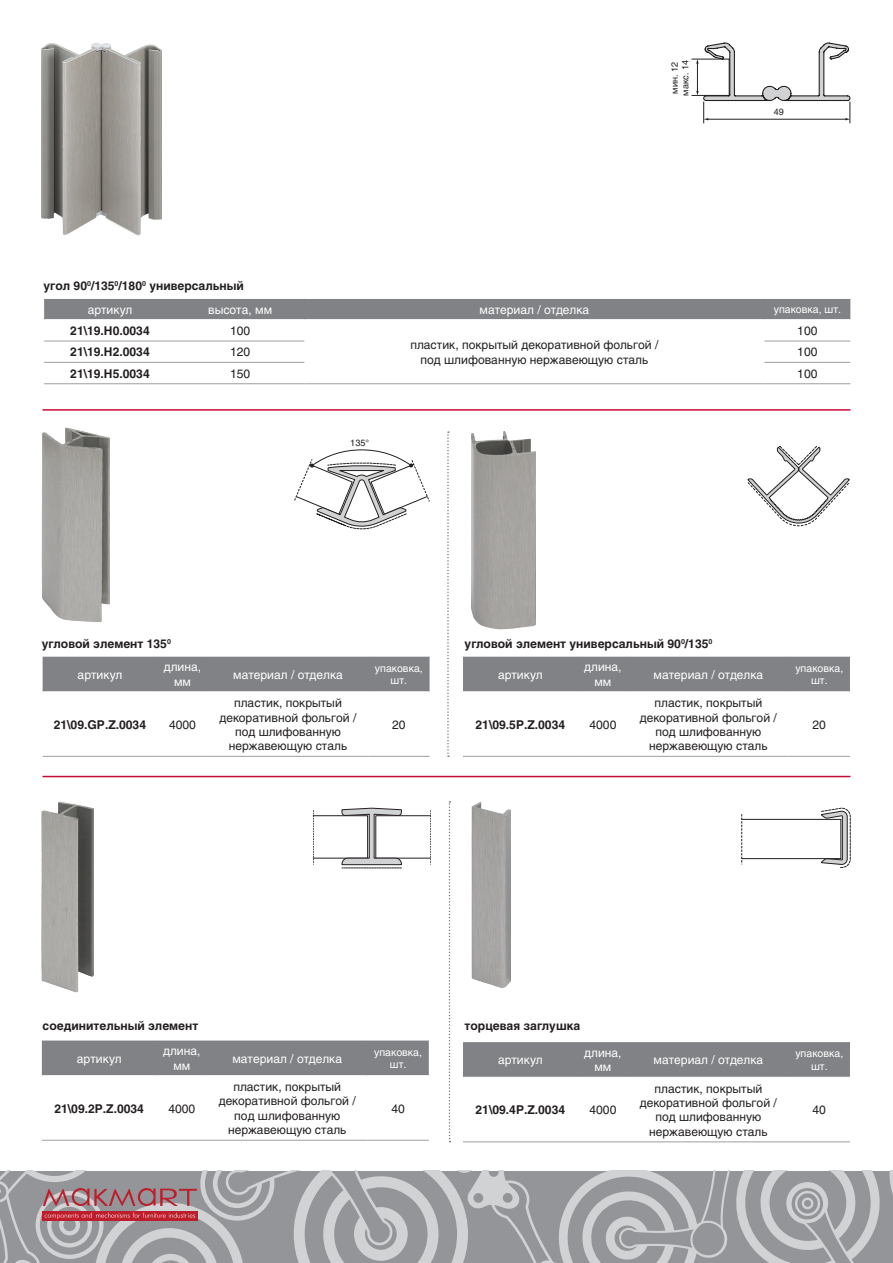
<style>
.page{position:relative;width:893px;height:1263px;background:#fff}
.page>*{position:absolute;margin:0;border:0;box-sizing:border-box;transform-origin:0 0}
.t1{font:12px/14.4px "Helios";color:#231f20;text-align:center}
.t2{font:700 12px "Helios";color:#231f20}
.t3{font:12px/14.4px "Helios";color:#fff;text-align:center}
.t4{font:10.5px/12.6px "Helios";color:#fff;text-align:center}
.t5{font:9px/10.8px "Helios";color:#231f20}
</style>
<div class="page">
<svg style="left:888px;top:1171px;width:5px;height:92px"></svg>
<svg style="left:0;top:1171px;width:881px;height:92px;background:#a6a3a6"></svg>
<hr style="left:42px;top:776px;width:808px;height:1px;background:#c40c37">
<hr style="left:42px;top:409px;width:808px;height:2px;background:#c40c37">
<svg style="left:294px;top:450px;width:135px;height:79px"></svg>
<svg style="left:447px;top:431px;width:2px;height:326px"></svg>
<svg style="left:449px;top:801px;width:1px;height:341px"></svg>
<svg style="left:748px;top:446px;width:102px;height:80px"></svg>
<svg style="left:821px;top:808px;width:29px;height:60px"></svg>
<div style="left:742px;top:819px;width:99px;height:40px;border:1px solid #231f20"></div>
<svg style="left:742px;top:814px;width:1px;height:50px"></svg>
<svg style="left:313px;top:808px;width:118px;height:61px"></svg>
<div style="left:43px;top:657px;width:387px;height:34px;background:#808285"></div>
<hr style="left:43px;top:756px;width:114px;height:1px;background:#a8a9ad">
<hr style="left:157px;top:756px;width:51px;height:1px;background:#a8a9ad">
<hr style="left:208px;top:756px;width:160px;height:1px;background:#a8a9ad">
<hr style="left:368px;top:756px;width:62px;height:1px;background:#a8a9ad">
<div style="left:44px;top:299px;width:806px;height:20px;background:#808285"></div>
<hr style="left:44px;top:340px;width:132px;height:2px;background:#a8a9ad">
<hr style="left:764px;top:340px;width:86px;height:2px;background:#a8a9ad">
<hr style="left:44px;top:362px;width:132px;height:1px;background:#a8a9ad">
<hr style="left:764px;top:362px;width:86px;height:1px;background:#a8a9ad">
<hr style="left:44px;top:383px;width:132px;height:1px;background:#a8a9ad">
<hr style="left:304px;top:383px;width:460px;height:1px;background:#a8a9ad">
<hr style="left:764px;top:383px;width:86px;height:1px;background:#a8a9ad">
<hr style="left:176px;top:340px;width:128px;height:2px;background:#a8a9ad">
<hr style="left:176px;top:362px;width:128px;height:1px;background:#a8a9ad">
<hr style="left:176px;top:383px;width:128px;height:1px;background:#a8a9ad">
<div style="left:42px;top:1040px;width:387px;height:35px;background:#808285"></div>
<hr style="left:42px;top:1140px;width:115px;height:1px;background:#a8a9ad">
<hr style="left:157px;top:1140px;width:50px;height:1px;background:#a8a9ad">
<hr style="left:207px;top:1140px;width:160px;height:1px;background:#a8a9ad">
<hr style="left:367px;top:1140px;width:62px;height:1px;background:#a8a9ad">
<div style="left:463px;top:1042px;width:387px;height:35px;background:#808285"></div>
<hr style="left:463px;top:1141px;width:115px;height:1px;background:#a8a9ad">
<hr style="left:578px;top:1141px;width:50px;height:1px;background:#a8a9ad">
<hr style="left:628px;top:1141px;width:161px;height:1px;background:#a8a9ad">
<hr style="left:789px;top:1141px;width:61px;height:1px;background:#a8a9ad">
<div style="left:463px;top:657px;width:387px;height:34px;background:#808285"></div>
<hr style="left:463px;top:756px;width:115px;height:1px;background:#a8a9ad">
<hr style="left:578px;top:756px;width:50px;height:1px;background:#a8a9ad">
<hr style="left:628px;top:756px;width:161px;height:1px;background:#a8a9ad">
<hr style="left:789px;top:756px;width:61px;height:1px;background:#a8a9ad">
<svg style="left:696px;top:43px;width:155px;height:80px"></svg>
<img style="left:42px;top:801px;width:52px;height:191px">
<img style="left:472px;top:802px;width:39px;height:185px">
<img style="left:472px;top:431px;width:64px;height:198px">
<img style="left:42px;top:428px;width:68px;height:193px">
<img style="left:42px;top:43px;width:120px;height:193px">
<p class="t2" style="left:43px;top:279px;width:202px">угол 90<sup>0</sup>/135<sup>0</sup>/180<sup>0</sup> универсальный</p>
<p class="t5" style="left:669px;top:96px;width:37px;rotate:-90deg">мин. 12 макс. 14</p>
<p class="t5" style="left:774px;top:107px;width:12px">49</p>
<p class="t3" style="left:88px;top:302px;width:46px">артикул</p>
<p class="t3" style="left:208px;top:302px;width:65px">высота, мм</p>
<p class="t3" style="left:480px;top:302px;width:111px">материал / отделка</p>
<p class="t4" style="left:774px;top:303px;width:69px">упаковка, шт.</p>
<p class="t2" style="left:70px;top:324px;width:81px">21\19.H0.0034</p>
<p class="t1" style="left:230px;top:323px;width:22px">100</p>
<p class="t1" style="left:410px;top:338px;width:250px">пластик, покрытый декоративной фольгой / под шлифованную нержавеющую сталь</p>
<p class="t1" style="left:797px;top:323px;width:22px">100</p>
<p class="t2" style="left:70px;top:345px;width:81px">21\19.H2.0034</p>
<p class="t1" style="left:230px;top:345px;width:22px">120</p>
<p class="t1" style="left:797px;top:345px;width:22px">100</p>
<p class="t2" style="left:70px;top:366px;width:81px">21\19.H5.0034</p>
<p class="t1" style="left:230px;top:366px;width:22px">150</p>
<p class="t1" style="left:797px;top:366px;width:22px">100</p>
<p class="t5" style="left:350px;top:437px;width:20px">135°</p>
<p class="t2" style="left:42px;top:637px;width:131px">угловой элемент 135<sup>0</sup></p>
<p class="t2" style="left:465px;top:637px;width:249px">угловой элемент универсальный 90<sup>0</sup>/135<sup>0</sup></p>
<p class="t3" style="left:78px;top:667px;width:46px">артикул</p>
<p class="t3" style="left:164px;top:660px;width:39px">длина, мм</p>
<p class="t3" style="left:233px;top:667px;width:111px">материал / отделка</p>
<p class="t4" style="left:375px;top:662px;width:49px">упаковка, шт.</p>
<p class="t2" style="left:54px;top:717px;width:94px">21\09.GP.Z.0034</p>
<p class="t1" style="left:169px;top:717px;width:28px">4000</p>
<p class="t1" style="left:220px;top:696px;width:138px">пластик, покрытый декоративной фольгой / под шлифованную нержавеющую сталь</p>
<p class="t1" style="left:392px;top:717px;width:15px">20</p>
<p class="t3" style="left:498px;top:667px;width:46px">артикул</p>
<p class="t3" style="left:584px;top:660px;width:39px">длина, мм</p>
<p class="t3" style="left:654px;top:667px;width:111px">материал / отделка</p>
<p class="t4" style="left:795px;top:662px;width:49px">упаковка, шт.</p>
<p class="t2" style="left:476px;top:717px;width:91px">21\09.5P.Z.0034</p>
<p class="t1" style="left:589px;top:717px;width:28px">4000</p>
<p class="t1" style="left:640px;top:696px;width:138px">пластик, покрытый декоративной фольгой / под шлифованную нержавеющую сталь</p>
<p class="t1" style="left:813px;top:717px;width:15px">20</p>
<p class="t2" style="left:43px;top:1019px;width:157px">соединительный элемент</p>
<p class="t2" style="left:465px;top:1019px;width:117px">торцевая заглушка</p>
<p class="t3" style="left:77px;top:1051px;width:46px">артикул</p>
<p class="t3" style="left:163px;top:1044px;width:39px">длина, мм</p>
<p class="t3" style="left:232px;top:1051px;width:111px">материал / отделка</p>
<p class="t4" style="left:374px;top:1045px;width:49px">упаковка, шт.</p>
<p class="t2" style="left:54px;top:1101px;width:91px">21\09.2P.Z.0034</p>
<p class="t1" style="left:168px;top:1101px;width:28px">4000</p>
<p class="t1" style="left:219px;top:1079px;width:138px">пластик, покрытый декоративной фольгой / под шлифованную нержавеющую сталь</p>
<p class="t1" style="left:391px;top:1101px;width:15px">40</p>
<p class="t3" style="left:498px;top:1052px;width:46px">артикул</p>
<p class="t3" style="left:584px;top:1045px;width:39px">длина, мм</p>
<p class="t3" style="left:654px;top:1052px;width:111px">материал / отделка</p>
<p class="t4" style="left:795px;top:1047px;width:49px">упаковка, шт.</p>
<p class="t2" style="left:476px;top:1103px;width:91px">21\09.4P.Z.0034</p>
<p class="t1" style="left:589px;top:1103px;width:28px">4000</p>
<p class="t1" style="left:640px;top:1081px;width:138px">пластик, покрытый декоративной фольгой / под шлифованную нержавеющую сталь</p>
<p class="t1" style="left:813px;top:1103px;width:15px">40</p>
</div>
